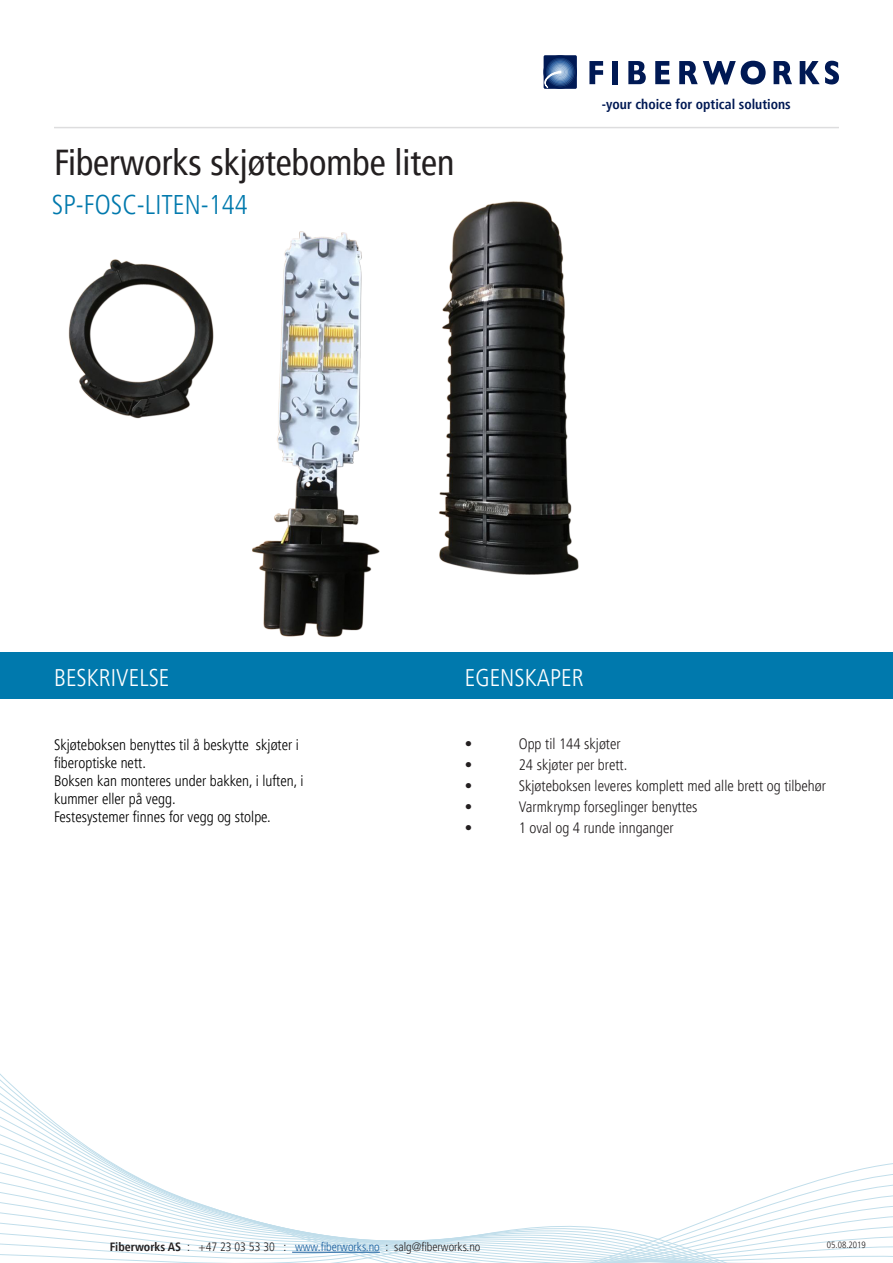
<style>
.page{position:relative;width:893px;height:1263px;background:#fff}
.page>*{position:absolute;margin:0;border:0;box-sizing:border-box;transform-origin:0 0}
.H1_-_Sort{font:condensed 36px "Frutiger LT Pro";color:#231f20}
.H2_-_Blå{font:300 condensed 27px "Frutiger LT Pro";color:#0079ad}
.H3_-_Hvit{font:300 condensed 24px "Frutiger LT Pro";color:#fff}
.H2_-_hvit{font:300 condensed 15px/18px "Frutiger LT Pro";color:#000}
.H3_-_Hvit-2{font:300 condensed 15px "Frutiger LT Pro";color:#231f20}
.t1{font:700 condensed 13.65px "Frutiger LT Pro";color:#001954}
.t2{font:300 condensed 12px "Frutiger LT Pro";color:#231f20}
.t3{font:300 condensed 9px "Frutiger LT Pro";color:#231f20}
.s1{font-weight:700}
.s2{color:#175d9e}
</style>
<div class="page">
<hr style="left:54px;top:127px;width:785px;height:1px;background:#ddddde">
<svg style="left:544px;top:55px;width:33px;height:34px"></svg>
<svg style="left:589px;top:61px;width:14px;height:23px"></svg>
<div style="left:612px;top:61px;width:6px;height:23px;background:#001954"></div>
<svg style="left:628px;top:61px;width:18px;height:23px"></svg>
<svg style="left:655px;top:61px;width:15px;height:23px"></svg>
<svg style="left:679px;top:61px;width:87px;height:23px"></svg>
<svg style="left:774px;top:61px;width:18px;height:23px"></svg>
<svg style="left:800px;top:61px;width:39px;height:23px"></svg>
<svg style="left:0;top:1073px;width:893px;height:132px"></svg>
<svg style="left:0;top:1205px;width:893px;height:58px"></svg>
<hr style="left:292px;top:1252px;width:88px;height:1px;background:#175d9e">
<div style="left:0;top:652px;width:893px;height:47px;background:#0079ad"></div>
<img style="left:68px;top:201px;width:511px;height:436px">
<p class="H1_-_Sort" style="left:54px;top:142px;width:402px">Fiberworks skjøtebombe liten</p>
<p class="H2_-_Blå" style="left:52px;top:190px;width:197px">SP-FOSC-LITEN-144</p>
<p class="t1" style="left:602px;top:96px;width:190px">-your choice for optical solutions</p>
<p class="H3_-_Hvit" style="left:54px;top:664px;width:117px">BESKRIVELSE</p>
<p class="H3_-_Hvit" style="left:465px;top:664px;width:121px">EGENSKAPER</p>
<p class="H2_-_hvit" style="left:54px;top:736px;width:246px">Skjøteboksen benyttes til å beskytte skjøter i fiberoptiske nett.</p>
<p class="H2_-_hvit" style="left:54px;top:772px;width:251px">Boksen kan monteres under bakken, i luften, i kummer eller på vegg.</p>
<p class="H2_-_hvit" style="left:54px;top:808px;width:218px">Festesystemer finnes for vegg og stolpe.</p>
<p class="H3_-_Hvit-2" style="left:465px;top:735px;width:9px">•</p>
<p class="H3_-_Hvit-2" style="left:519px;top:735px;width:103px">Opp til 144 skjøter</p>
<p class="H3_-_Hvit-2" style="left:465px;top:756px;width:9px">•</p>
<p class="H3_-_Hvit-2" style="left:519px;top:756px;width:110px">24 skjøter per brett.</p>
<p class="H3_-_Hvit-2" style="left:465px;top:777px;width:9px">•</p>
<p class="H3_-_Hvit-2" style="left:519px;top:777px;width:309px">Skjøteboksen leveres komplett med alle brett og tilbehør</p>
<p class="H3_-_Hvit-2" style="left:465px;top:798px;width:9px">•</p>
<p class="H3_-_Hvit-2" style="left:519px;top:798px;width:180px">Varmkrymp forseglinger benyttes</p>
<p class="H3_-_Hvit-2" style="left:465px;top:819px;width:9px">•</p>
<p class="H3_-_Hvit-2" style="left:519px;top:819px;width:156px">1 oval og 4 runde innganger</p>
<p class="t2" style="left:110px;top:1240px;width:372px"><span class="s1">Fiberworks AS</span> : +47 23 03 53 30 : <span class="s2">www.fiberworks.no</span> : salg@fiberworks.no</p>
<p class="t3" style="left:827px;top:1240px;width:40px">05.08.2019</p>
</div>
